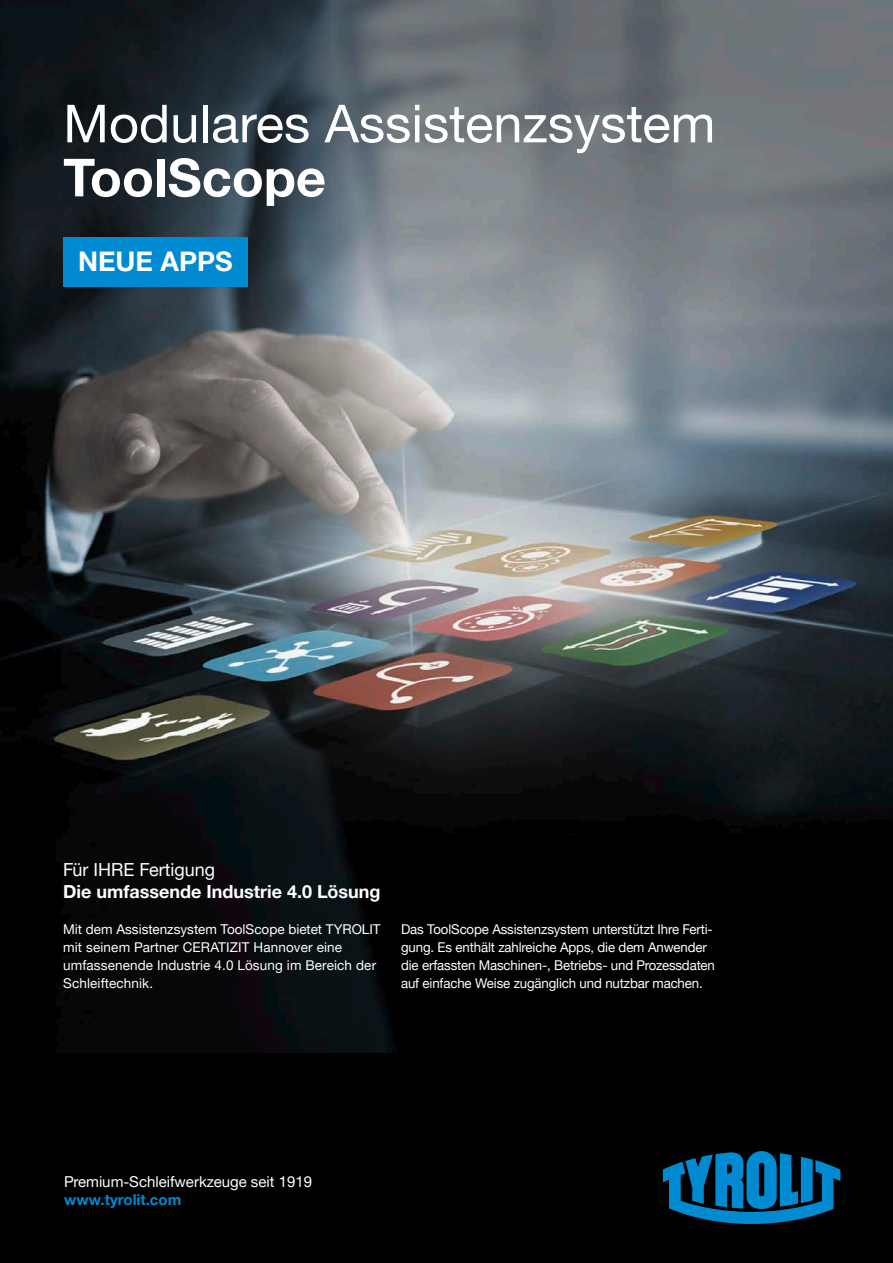
<style>
.page{position:relative;width:893px;height:1263px;background:#fff}
.page>*{position:absolute;margin:0;border:0;box-sizing:border-box;transform-origin:0 0}
.t1{font:52.5px "Helvetica Neue LTW1 G";color:#fff}
.t2{font:700 52.5px "Helvetica Neue LTW1 G";color:#fff}
.t3{font:700 27px "Helvetica Neue LTW1 G";color:#fff}
.t4{font:700 18px "Helvetica Neue LTW1 G";color:#fff}
.t5{font:18px "Helvetica Neue LTW1 G";color:#fff}
.t6{font:15px "Helvetica Neue LTW1 G";color:#fff}
.t7{font:700 15px "Helvetica Neue LTW1 G";color:#008ad1}
.t8{font:13.5px/18px "Helvetica Neue LTW1 G";letter-spacing:-.01em;color:#fff}
.t9{font:13.5px/18px "Helvetica Neue LTW1 G";letter-spacing:.01em;color:#fff}
</style>
<div class="page">
<img style="left:0;top:0;width:893px;height:1053px">
<div style="left:0;top:1053px;width:893px;height:210px;background:#000"></div>
<svg style="left:663px;top:1151px;width:177px;height:73px"></svg>
<div style="left:63px;top:237px;width:184px;height:49px;background:#008ad1"></div>
<h1 class="t1" style="left:63px;top:91px;width:654px">Modulares Assistenzsystem</h1>
<h1 class="t2" style="left:63px;top:145px;width:264px">ToolScope</h1>
<h2 class="t3" style="left:78px;top:245px;width:156px">NEUE APPS</h2>
<h3 class="t5" style="left:63px;top:858px;width:154px">Für IHRE Fertigung</h3>
<h3 class="t4" style="left:63px;top:881px;width:319px">Die umfassende Industrie 4.0 Lösung</h3>
<p class="t9" style="left:63px;top:920px;width:319px">Mit dem Assistenzsystem ToolScope bietet TYROLIT mit seinem Partner CERATIZIT Hannover eine umfassenende Industrie 4.0 Lösung im Bereich der Schleiftechnik.</p>
<p class="t8" style="left:401px;top:920px;width:315px">Das ToolScope Assistenzsystem unterstützt Ihre Ferti&shy;gung. Es enthält zahlreiche Apps, die dem Anwender die erfassten Maschinen-, Betriebs- und Prozessdaten auf einfache Weise zugänglich und nutzbar machen.</p>
<p class="t6" style="left:64px;top:1172px;width:250px">Premium-Schleifwerkzeuge seit 1919</p>
<p class="t7" style="left:64px;top:1190px;width:119px">www.tyrolit.com</p>
</div>
